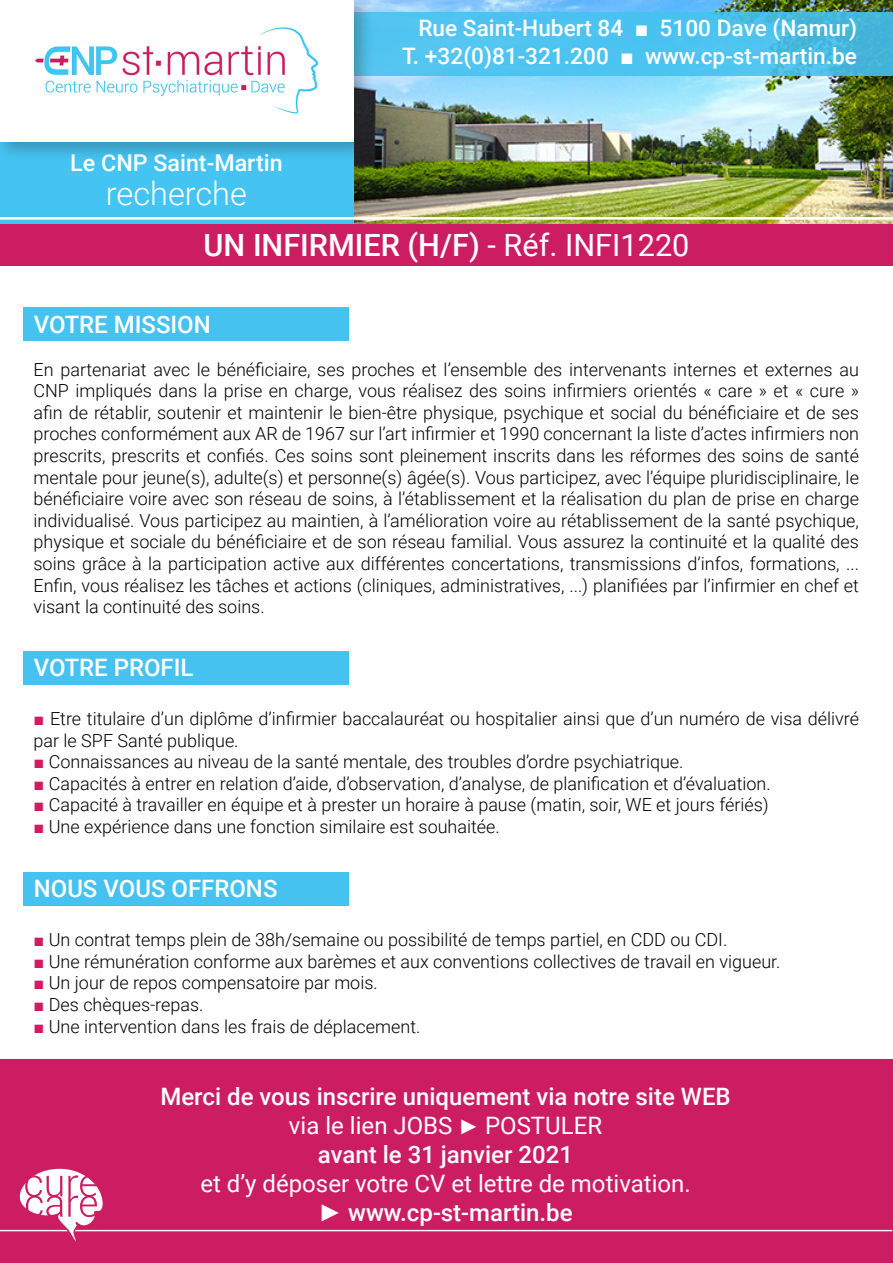
<style>
.page{position:relative;width:893px;height:1263px;background:#fff}
.page>*{position:absolute;margin:0;border:0;box-sizing:border-box;transform-origin:0 0}
.t1{font:300 32.55px "Roboto";color:#fff}
.t2{font:500 30.6px "Roboto";color:#fff}
.t3{font:500 24px "Roboto";color:#fff}
.t4{font:24px "Roboto";color:#fff}
.t5{font:500 23.25px "Roboto";color:#fff}
.t6{font:500 22.65px "Roboto";color:#fff}
.t7{font:300 18px/21.6px "Roboto";color:#000001;text-align:justify}
.s1{font-family:"Arial";font-weight:400}
.s2{font-weight:400}
.s3{font-family:"Arial";font-weight:400;color:#cd1d62}
.s4{font-family:"Arial";font-size:21px}
</style>
<div class="page">
<img style="left:354px;top:0;width:539px;height:224px">
<div style="left:0;top:1060px;width:893px;height:203px;background:#cd1d62"></div>
<svg style="left:374px;top:12px;width:519px;height:64px;background:#4cc0ec"></svg>
<div style="left:0;top:11px;width:354px;height:241px;background:#44c4f2"></div>
<hr style="left:0;top:217px;width:893px;height:3px;background:#fff">
<div style="left:0;top:0;width:374px;height:162px;background:#231f20;opacity:.3"></div>
<img style="left:0;top:0;width:354px;height:142px">
<div style="left:0;top:224px;width:893px;height:41px;background:#cd1d62"></div>
<div style="left:23px;top:308px;width:325px;height:33px;background:#46c2f0"></div>
<div style="left:23px;top:651px;width:325px;height:34px;background:#46c2f0"></div>
<div style="left:23px;top:872px;width:325px;height:34px;background:#46c2f0"></div>
<svg style="left:0;top:1168px;width:892px;height:74px"></svg>
<p class="t6" style="left:418px;top:12px;width:440px">Rue Saint-Hubert 84 <span class="s1">■</span> 5100 Dave (Namur)</p>
<p class="t6" style="left:402px;top:41px;width:456px">T. +32(0)81-321.200 <span class="s1">■</span> www.cp-st-martin.be</p>
<p class="t5" style="left:70px;top:146px;width:214px">Le CNP Saint-Martin</p>
<p class="t1" style="left:106px;top:170px;width:143px">recherche</p>
<p class="t2" style="left:204px;top:223px;width:487px">UN INFIRMIER (H/F) <span class="s2">- Réf. INFI1220</span></p>
<p class="t3" style="left:34px;top:308px;width:179px">VOTRE MISSION</p>
<p class="t7" style="left:34px;top:358px;width:827px">En partenariat avec le bénéficiaire, ses proches et l’ensemble des intervenants internes et externes au CNP impliqués dans la prise en charge, vous réalisez des soins infirmiers orientés « care » et « cure » afin de rétablir, soutenir et maintenir le bien-être physique, psychique et social du bénéficiaire et de ses proches conformément aux AR de 1967 sur l’art infirmier et 1990 concernant la liste d’actes infirmiers non prescrits, prescrits et confiés. Ces soins sont pleinement inscrits dans les réformes des soins de santé mentale pour jeune(s), adulte(s) et personne(s) âgée(s). Vous participez, avec l’équipe pluridisciplinaire, le bénéficiaire voire avec son réseau de soins, à l’établissement et la réalisation du plan de prise en charge individualisé. Vous participez au maintien, à l’amélioration voire au rétablissement de la santé psychique, physique et sociale du bénéficiaire et de son réseau familial. Vous assurez la continuité et la qualité des soins grâce à la participation active aux différentes concertations, transmissions d’infos, formations, ...<br>Enfin, vous réalisez les tâches et actions (cliniques, administratives, ...) planifiées par l’infirmier en chef et visant la continuité des soins.</p>
<p class="t3" style="left:34px;top:651px;width:161px">VOTRE PROFIL</p>
<p class="t7" style="left:34px;top:707px;width:827px"><span class="s3">■</span> Etre titulaire d’un diplôme d’infirmier baccalauréat ou hospitalier ainsi que d’un numéro de visa délivré par le SPF Santé publique.</p>
<p class="t7" style="left:34px;top:750px;width:652px"><span class="s3">■</span> Connaissances au niveau de la santé mentale, des troubles d’ordre psychiatrique.</p>
<p class="t7" style="left:34px;top:772px;width:739px"><span class="s3">■</span> Capacités à entrer en relation d’aide, d’observation, d’analyse, de planification et d’évaluation.</p>
<p class="t7" style="left:34px;top:793px;width:737px"><span class="s3">■</span> Capacité à travailler en équipe et à prester un horaire à pause (matin, soir, WE et jours fériés)</p>
<p class="t7" style="left:34px;top:815px;width:468px"><span class="s3">■</span> Une expérience dans une fonction similaire est souhaitée.</p>
<p class="t3" style="left:34px;top:872px;width:245px">NOUS VOUS OFFRONS</p>
<p class="t7" style="left:34px;top:928px;width:695px"><span class="s3">■</span> Un contrat temps plein de 38h/semaine ou possibilité de temps partiel, en CDD ou CDI.</p>
<p class="t7" style="left:34px;top:950px;width:748px"><span class="s3">■</span> Une rémunération conforme aux barèmes et aux conventions collectives de travail en vigueur.</p>
<p class="t7" style="left:34px;top:971px;width:346px"><span class="s3">■</span> Un jour de repos compensatoire par mois.</p>
<p class="t7" style="left:34px;top:993px;width:171px"><span class="s3">■</span> Des chèques-repas.</p>
<p class="t7" style="left:34px;top:1015px;width:388px"><span class="s3">■</span> Une intervention dans les frais de déplacement.</p>
<p class="t3" style="left:160px;top:1080px;width:572px">Merci de vous inscrire uniquement via notre site WEB</p>
<p class="t4" style="left:289px;top:1109px;width:315px">via le lien JOBS <span class="s4">►</span> POSTULER</p>
<p class="t3" style="left:318px;top:1137px;width:257px">avant le 31 janvier 2021</p>
<p class="t4" style="left:200px;top:1166px;width:492px">et d’y déposer votre CV et lettre de motivation.</p>
<p class="t3" style="left:318px;top:1195px;width:256px"><span class="s1">►</span> www.cp-st-martin.be</p>
</div>
